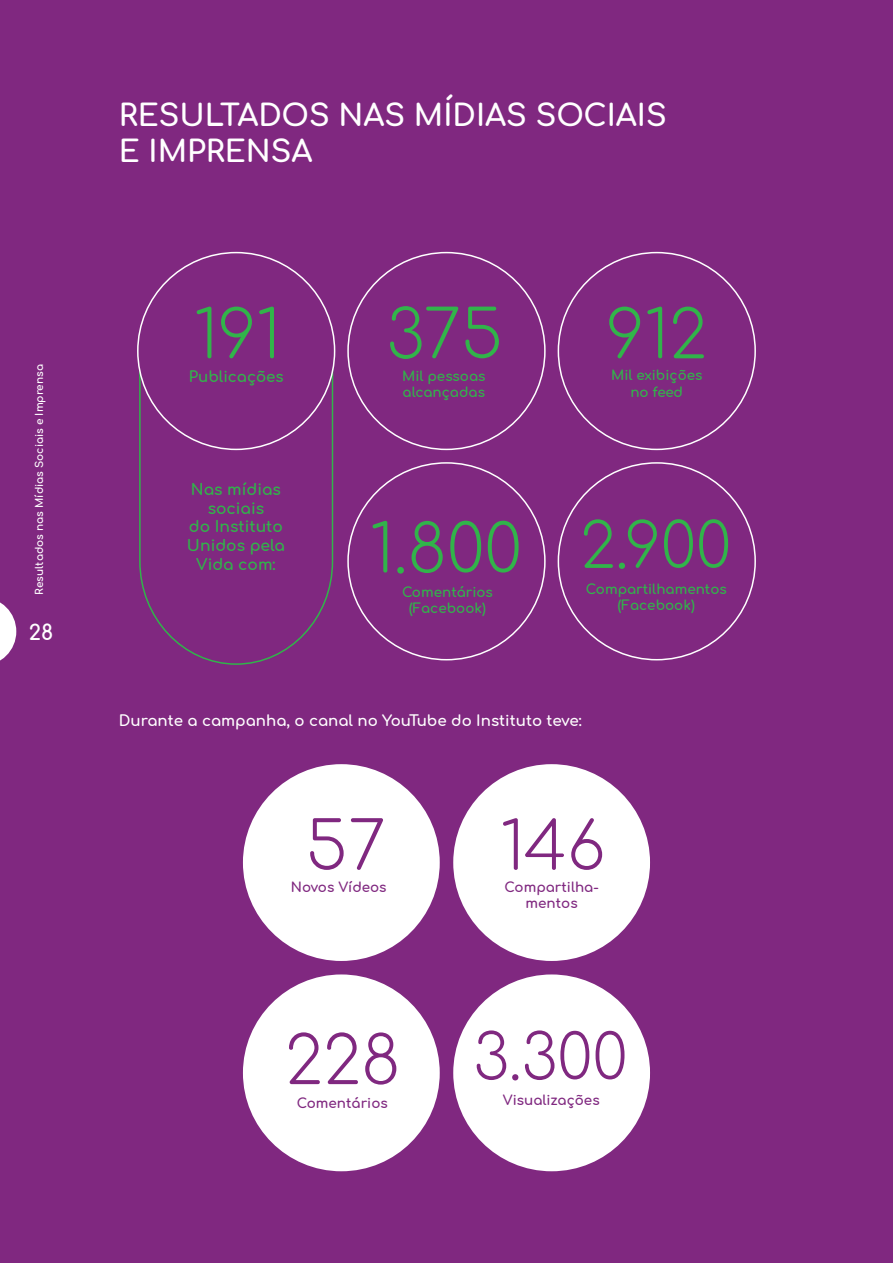
<style>
.page{position:relative;width:893px;height:1263px;background:#802880}
.page>*{position:absolute;margin:0;border:0;box-sizing:border-box;transform-origin:0 0}
.t1{font:300 66.15px "Comfortaa";color:#31b44a}
.t2{font:300 66.15px "Comfortaa";color:#802880}
.t3{font:300 62.1px "Comfortaa";color:#31b44a}
.t4{font:300 62.1px "Comfortaa";color:#802880}
.t5{font:700 30px/36px "Comfortaa";color:#fff}
.t6{font:700 21px "Comfortaa";color:#fff}
.t7{font:700 15.45px/18.6px "Comfortaa";color:#31b44a;text-align:center}
.t8{font:700 15px "Comfortaa";color:#fff}
.t9{font:700 15px "Comfortaa";color:#31b44a}
.t10{font:700 13.5px/16.2px "Comfortaa";color:#31b44a;text-align:center}
.t11{font:700 13.5px/16.2px "Comfortaa";color:#802880;text-align:center}
.t12{font:700 10.5px "Comfortaa";color:#fff}
</style>
<div class="page">
<div style="left:243px;top:974px;width:197px;height:197px;background:#fff;border-radius:50%"></div>
<div style="left:453px;top:974px;width:197px;height:197px;background:#fff;border-radius:50%"></div>
<div style="left:453px;top:764px;width:197px;height:197px;background:#fff;border-radius:50%"></div>
<div style="left:243px;top:764px;width:197px;height:197px;background:#fff;border-radius:50%"></div>
<svg style="left:138px;top:253px;width:196px;height:412px"></svg>
<div style="left:138px;top:253px;width:197px;height:196px;background:#802880;border-radius:50%"></div>
<svg style="left:0;top:602px;width:16px;height:59px"></svg>
<p class="t12" style="left:30px;top:595px;width:232px;rotate:-90deg">Resultados nas Mídias Sociais e Imprensa</p>
<h3 class="t6" style="left:29px;top:613px;width:26px">28</h3>
<h3 class="t5" style="left:119px;top:93px;width:549px">RESULTADOS NAS MÍDIAS SOCIAIS<br>E IMPRENSA</h3>
<h1 class="t1" style="left:194px;top:274px;width:88px">191</h1>
<p class="t9" style="left:189px;top:362px;width:96px">Publicações</p>
<p class="t7" style="left:187px;top:478px;width:99px">Nas mídias sociais<br>do Instituto<br>Unidos pela<br>Vida com:</p>
<h1 class="t1" style="left:386px;top:274px;width:118px">375</h1>
<p class="t10" style="left:402px;top:366px;width:85px;text-align:left">Mil pessoas alcançadas</p>
<h1 class="t1" style="left:370px;top:488px;width:154px">1.800</h1>
<p class="t10" style="left:402px;top:582px;width:92px">Comentários (Facebook)</p>
<h1 class="t1" style="left:606px;top:274px;width:102px">912</h1>
<p class="t10" style="left:611px;top:365px;width:93px">Mil exibições no feed</p>
<h2 class="t3" style="left:580px;top:489px;width:153px">2.900</h2>
<p class="t10" style="left:586px;top:579px;width:142px">Compartilhamentos (Facebook)</p>
<p class="t8" style="left:119px;top:706px;width:464px">Durante a campanha, o canal no YouTube do Instituto teve:</p>
<h1 class="t2" style="left:306px;top:786px;width:81px">57</h1>
<p class="t11" style="left:291px;top:877px;width:97px">Novos Vídeos</p>
<h1 class="t2" style="left:285px;top:1000px;width:117px">228</h1>
<p class="t11" style="left:297px;top:1093px;width:92px">Comentários</p>
<h1 class="t2" style="left:500px;top:786px;width:107px">146</h1>
<p class="t11" style="left:505px;top:877px;width:96px">Compartilha&shy;mentos</p>
<h2 class="t4" style="left:473px;top:1000px;width:156px">3.300</h2>
<p class="t11" style="left:503px;top:1090px;width:98px">Visualizações</p>
</div>
